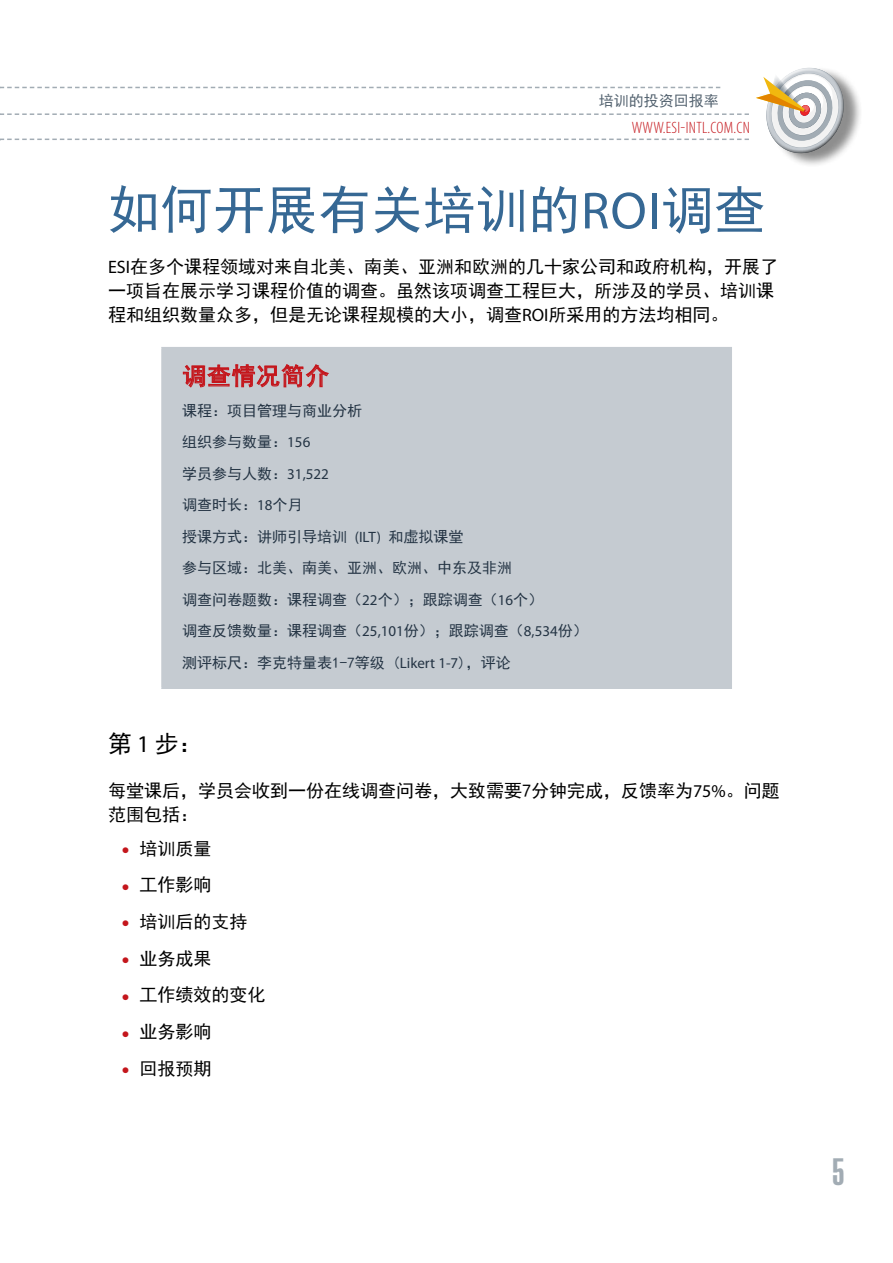
<style>
.page{position:relative;width:893px;height:1263px;background:#fff}
.page>*{position:absolute;margin:0;border:0;box-sizing:border-box;transform-origin:0 0}
.t1{font:52.5px "Sim Hei";color:#366894}
.t2{font:900 extra-condensed 37.5px "Helvetica";color:#a2acb4}
.t3{font:24px "Sim Hei";letter-spacing:.025em;color:#c4161c}
.t4{font:24px "Sim Hei";color:#000}
.t5{font:18px/24px "Sim Hei";color:#000}
.t6{font:300 condensed 16.5px "Myriad Pro";letter-spacing:.02em;color:#c4161c}
.t7{font:15px/31.5px "Sim Hei";color:#243444}
.t8{font:15px "Sim Hei";color:#53626f}
.s1{font-family:"Myriad Pro"}
</style>
<div class="page">
<div style="left:770px;top:66px;width:94px;height:102px;background:#000;opacity:.45"></div>
<svg style="left:0;top:67px;width:846px;height:87px"></svg>
<div style="left:162px;top:348px;width:569px;height:340px;background:#c5cbd1"></div>
<hr style="left:161px;top:347px;width:571px;height:1px;background:#c5cbd1">
<hr style="left:161px;top:348px;width:2px;height:339px;background:#c5cbd1">
<hr style="left:730px;top:348px;width:2px;height:339px;background:#c5cbd1">
<hr style="left:161px;top:687px;width:571px;height:2px;background:#c5cbd1">
<svg style="left:183px;top:364px;width:146px;height:24px"></svg>
<p class="t8" style="left:599px;top:93px;width:121px">培训的投资回报率</p>
<p class="t6" style="left:632px;top:118px;width:120px">WWW.ESI-INTL.COM.CN</p>
<h1 class="t1" style="left:108px;top:183px;width:659px">如何开展有关培训的<span class="s1">ROI</span>调查</h1>
<p class="t5" style="left:108px;top:254px;width:672px"><span class="s1">ESI</span>在多个课程领域对来自北美、南美、亚洲和欧洲的几十家公司和政府机构，开展了一项旨在展示学习课程价值的调查。虽然该项调查工程巨大，所涉及的学员、培训课程和组织数量众多，但是无论课程规模的大小，调查<span class="s1">ROI</span>所采用的方法均相同。</p>
<h3 class="t3" style="left:182px;top:364px;width:148px">调查情况简介</h3>
<p class="t7" style="left:182px;top:395px;width:407px">课程：项目管理与商业分析<br>组织参与数量：<span class="s1">156<br></span>学员参与人数：<span class="s1">31,522<br></span>调查时长：<span class="s1">18</span>个月<br>授课方式：讲师引导培训 <span class="s1">(ILT)</span> 和虚拟课堂<br>参与区域：北美、南美、亚洲、欧洲、中东及非洲<br>调查问卷题数：课程调查（<span class="s1">22</span>个）；跟踪调查（<span class="s1">16</span>个）<br>调查反馈数量：课程调查（<span class="s1">25,101</span>份）；跟踪调查（<span class="s1">8,534</span>份）测评标尺：李克特量表1-7等级 (<span class="s1">Likert 1-7</span>)，评论</p>
<h3 class="t4" style="left:108px;top:732px;width:96px">第 <span class="s1">1</span> 步：</h3>
<p class="t5" style="left:108px;top:778px;width:673px">每堂课后，学员会收到一份在线调查问卷，大致需要7分钟完成，反馈率为<span class="s1">75%</span>。问题范围包括：</p>
<p class="t5" style="left:122px;top:836px;width:91px"><sub>•</sub> 培训质量</p>
<p class="t5" style="left:122px;top:873px;width:91px"><sub>•</sub> 工作影响</p>
<p class="t5" style="left:122px;top:909px;width:127px"><sub>•</sub> 培训后的支持</p>
<p class="t5" style="left:122px;top:946px;width:91px"><sub>•</sub> 业务成果</p>
<p class="t5" style="left:122px;top:983px;width:145px"><sub>•</sub> 工作绩效的变化</p>
<p class="t5" style="left:122px;top:1020px;width:91px"><sub>•</sub> 业务影响</p>
<p class="t5" style="left:122px;top:1056px;width:91px"><sub>•</sub> 回报预期</p>
<h2 class="t2" style="left:832px;top:1150px;width:14px">5</h2>
</div>
